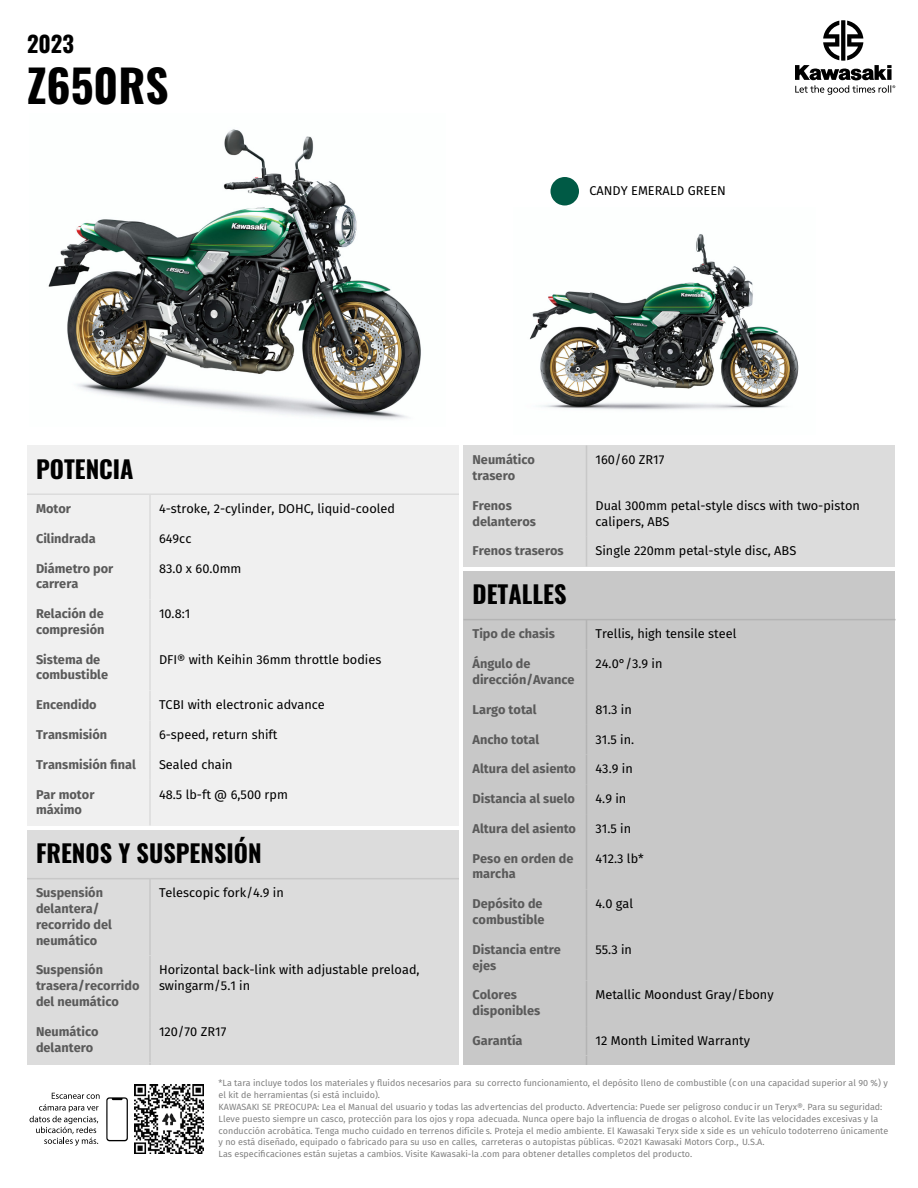
<style>
.page{position:relative;width:918px;height:1188px;background:#fff}
.page>*{position:absolute;margin:0;border:0;box-sizing:border-box;transform-origin:0 0}
.t1{font:45px "Oswald";color:#000}
.t2{font:24.3px "Oswald";color:#000}
.t3{font:22.5px "Oswald";color:#000}
.t4{font:12.75px/15.8px "Fira Sans";color:#000}
.t5{font:700 12.75px/15.8px "Fira Sans";color:#5a5a5a}
.t6{font:9px/12px "Fira Sans";color:#808080}
</style>
<div class="page">
<svg style="left:795px;top:20px;width:100px;height:75px"></svg>
<svg style="left:550px;top:177px;width:29px;height:29px"></svg>
<div style="left:27px;top:446px;width:432px;height:48px;background:#f0f0f0"></div>
<div style="left:27px;top:494px;width:432px;height:30px;background:#f0f0f0"></div>
<hr style="left:27px;top:493px;width:432px;height:2px;background:#dcdcdc">
<hr style="left:149px;top:494px;width:2px;height:30px;background:#dcdcdc">
<div style="left:27px;top:524px;width:432px;height:30px;background:#f0f0f0"></div>
<hr style="left:149px;top:524px;width:2px;height:30px;background:#dcdcdc">
<div style="left:27px;top:554px;width:432px;height:45px;background:#f0f0f0"></div>
<hr style="left:149px;top:554px;width:2px;height:45px;background:#dcdcdc">
<div style="left:27px;top:599px;width:432px;height:46px;background:#f0f0f0"></div>
<hr style="left:149px;top:599px;width:2px;height:46px;background:#dcdcdc">
<div style="left:27px;top:645px;width:432px;height:45px;background:#f0f0f0"></div>
<hr style="left:149px;top:645px;width:2px;height:45px;background:#dcdcdc">
<div style="left:27px;top:690px;width:432px;height:30px;background:#f0f0f0"></div>
<hr style="left:149px;top:690px;width:2px;height:30px;background:#dcdcdc">
<div style="left:27px;top:720px;width:432px;height:30px;background:#f0f0f0"></div>
<hr style="left:149px;top:720px;width:2px;height:30px;background:#dcdcdc">
<div style="left:27px;top:750px;width:432px;height:30px;background:#f0f0f0"></div>
<hr style="left:149px;top:750px;width:2px;height:30px;background:#dcdcdc">
<div style="left:27px;top:780px;width:432px;height:45px;background:#f0f0f0"></div>
<hr style="left:149px;top:780px;width:2px;height:45px;background:#dcdcdc">
<div style="left:27px;top:830px;width:432px;height:49px;background:#dcdcdc"></div>
<div style="left:27px;top:879px;width:432px;height:77px;background:#dcdcdc"></div>
<hr style="left:27px;top:878px;width:432px;height:1px;background:#c8c8c8">
<hr style="left:149px;top:879px;width:2px;height:77px;background:#c8c8c8">
<div style="left:27px;top:956px;width:432px;height:61px;background:#dcdcdc"></div>
<hr style="left:149px;top:956px;width:2px;height:61px;background:#c8c8c8">
<div style="left:27px;top:1017px;width:432px;height:46px;background:#dcdcdc"></div>
<hr style="left:149px;top:1017px;width:2px;height:46px;background:#c8c8c8">
<div style="left:464px;top:446px;width:432px;height:45px;background:#dcdcdc"></div>
<hr style="left:586px;top:446px;width:1px;height:45px;background:#c8c8c8">
<div style="left:464px;top:491px;width:432px;height:46px;background:#dcdcdc"></div>
<hr style="left:586px;top:491px;width:1px;height:46px;background:#c8c8c8">
<div style="left:464px;top:537px;width:432px;height:29px;background:#dcdcdc"></div>
<svg style="left:586px;top:537px;width:1px;height:29px"></svg>
<div style="left:464px;top:571px;width:432px;height:49px;background:#c8c8c8"></div>
<div style="left:464px;top:620px;width:432px;height:29px;background:#c8c8c8"></div>
<hr style="left:464px;top:619px;width:432px;height:1px;background:#b4b4b4">
<svg style="left:586px;top:620px;width:1px;height:29px"></svg>
<div style="left:464px;top:649px;width:432px;height:46px;background:#c8c8c8"></div>
<hr style="left:586px;top:649px;width:1px;height:46px;background:#b4b4b4">
<div style="left:464px;top:695px;width:432px;height:30px;background:#c8c8c8"></div>
<hr style="left:586px;top:695px;width:1px;height:30px;background:#b4b4b4">
<div style="left:464px;top:725px;width:432px;height:30px;background:#c8c8c8"></div>
<hr style="left:586px;top:725px;width:1px;height:30px;background:#b4b4b4">
<div style="left:464px;top:755px;width:432px;height:29px;background:#c8c8c8"></div>
<svg style="left:586px;top:755px;width:1px;height:29px"></svg>
<div style="left:464px;top:784px;width:432px;height:30px;background:#c8c8c8"></div>
<hr style="left:586px;top:784px;width:1px;height:30px;background:#b4b4b4">
<div style="left:464px;top:814px;width:432px;height:30px;background:#c8c8c8"></div>
<hr style="left:586px;top:814px;width:1px;height:30px;background:#b4b4b4">
<div style="left:464px;top:844px;width:432px;height:46px;background:#c8c8c8"></div>
<hr style="left:586px;top:844px;width:1px;height:46px;background:#b4b4b4">
<div style="left:464px;top:890px;width:432px;height:45px;background:#c8c8c8"></div>
<hr style="left:586px;top:890px;width:1px;height:45px;background:#b4b4b4">
<div style="left:464px;top:935px;width:432px;height:46px;background:#c8c8c8"></div>
<hr style="left:586px;top:935px;width:1px;height:46px;background:#b4b4b4">
<div style="left:464px;top:981px;width:432px;height:45px;background:#c8c8c8"></div>
<hr style="left:586px;top:981px;width:1px;height:45px;background:#b4b4b4">
<div style="left:464px;top:1026px;width:432px;height:30px;background:#c8c8c8"></div>
<hr style="left:586px;top:1026px;width:1px;height:30px;background:#b4b4b4">
<hr style="left:27px;top:1063px;width:432px;height:2px;background:#dcdcdc">
<div style="left:464px;top:1056px;width:432px;height:9px;background:#c8c8c8"></div>
<img style="left:48px;top:129px;width:373px;height:291px">
<img style="left:529px;top:234px;width:270px;height:176px">
<svg style="left:30px;top:1093px;width:70px;height:53px"></svg>
<svg style="left:106px;top:1097px;width:22px;height:44px"></svg>
<img style="left:135px;top:1085px;width:69px;height:69px">
<h3 class="t3" style="left:27px;top:24px;width:49px">2023</h3>
<h1 class="t1" style="left:27px;top:45px;width:143px">Z650RS</h1>
<h3 class="t4" style="left:590px;top:182px;width:138px">CANDY EMERALD GREEN</h3>
<h3 class="t5" style="left:472px;top:451px;width:64px">Neumático trasero</h3>
<h3 class="t4" style="left:596px;top:452px;width:70px">160/60 ZR17</h3>
<h3 class="t5" style="left:472px;top:497px;width:65px">Frenos delanteros</h3>
<h3 class="t4" style="left:596px;top:497px;width:266px">Dual 300mm petal-style discs with two-piston calipers, ABS</h3>
<h3 class="t5" style="left:472px;top:542px;width:93px">Frenos traseros</h3>
<h3 class="t4" style="left:596px;top:543px;width:202px">Single 220mm petal-style disc, ABS</h3>
<h2 class="t2" style="left:472px;top:573px;width:96px">DETALLES</h2>
<h3 class="t5" style="left:472px;top:625px;width:84px">Tipo de chasis</h3>
<h3 class="t4" style="left:596px;top:626px;width:142px">Trellis, high tensile steel</h3>
<h3 class="t5" style="left:472px;top:655px;width:104px">Ángulo de dirección/Avance</h3>
<h3 class="t4" style="left:596px;top:655px;width:69px">24.0°/3.9 in</h3>
<h3 class="t5" style="left:472px;top:701px;width:66px">Largo total</h3>
<h3 class="t4" style="left:596px;top:701px;width:38px">81.3 in</h3>
<h3 class="t5" style="left:472px;top:730px;width:68px">Ancho total</h3>
<h3 class="t4" style="left:596px;top:731px;width:40px">31.5 in.</h3>
<h3 class="t5" style="left:472px;top:760px;width:105px">Altura del asiento</h3>
<h3 class="t4" style="left:596px;top:761px;width:39px">43.9 in</h3>
<h3 class="t5" style="left:472px;top:790px;width:104px">Distancia al suelo</h3>
<h3 class="t4" style="left:596px;top:790px;width:32px">4.9 in</h3>
<h3 class="t5" style="left:472px;top:820px;width:105px">Altura del asiento</h3>
<h3 class="t4" style="left:596px;top:820px;width:37px">31.5 in</h3>
<h3 class="t5" style="left:472px;top:849px;width:102px">Peso en orden de marcha</h3>
<h3 class="t4" style="left:596px;top:850px;width:50px">412.3 lb*</h3>
<h3 class="t5" style="left:472px;top:895px;width:74px">Depósito de combustible</h3>
<h3 class="t4" style="left:596px;top:896px;width:39px">4.0 gal</h3>
<h3 class="t5" style="left:472px;top:941px;width:90px">Distancia entre ejes</h3>
<h3 class="t4" style="left:596px;top:941px;width:38px">55.3 in</h3>
<h3 class="t5" style="left:472px;top:986px;width:69px">Colores disponibles</h3>
<h3 class="t4" style="left:596px;top:987px;width:180px">Metallic Moondust Gray/Ebony</h3>
<h3 class="t5" style="left:472px;top:1032px;width:52px">Garantía</h3>
<h3 class="t4" style="left:596px;top:1032px;width:156px">12 Month Limited Warranty</h3>
<p class="t6" style="left:219px;top:1076px;width:671px">*La tara incluye todos los materiales y fluidos necesarios para su correcto funcionamiento, el depósito lleno de combustible (con una capacidad superior al 90 %) y el kit de herramientas (si está incluido).<br>KAWASAKI SE PREOCUPA: Lea el Manual del usuario y todas las advertencias del producto. Advertencia: Puede ser peligroso conduc ir un Teryx®. Para su seguridad:<br>Lleve puesto siempre un casco, protección para los ojos y ropa adecuada. Nunca opere bajo la influencia de drogas o alcohol. Ev ite las velocidades excesivas y la conducción acrobática. Tenga mucho cuidado en terrenos difícile s. Proteja el medio ambiente. El Kawasaki Teryx side x side es un vehículo todoterreno únicamente y no está diseñado, equipado o fabricado para su uso en calles, carreteras o autopistas públicas. ©2021 Kawasaki Motors Corp., U.S.A.<br>Las especificaciones están sujetas a cambios. Visite Kawasaki-la .com para obtener detalles completos del producto.</p>
<h2 class="t2" style="left:36px;top:447px;width:99px">POTENCIA</h2>
<h3 class="t5" style="left:36px;top:500px;width:36px">Motor</h3>
<h3 class="t4" style="left:159px;top:500px;width:238px">4-stroke, 2-cylinder, DOHC, liquid-cooled</h3>
<h3 class="t5" style="left:36px;top:530px;width:61px">Cilindrada</h3>
<h3 class="t4" style="left:159px;top:530px;width:34px">649cc</h3>
<h3 class="t5" style="left:36px;top:559px;width:79px">Diámetro por carrera</h3>
<h3 class="t4" style="left:159px;top:560px;width:84px">83.0 x 60.0mm</h3>
<h3 class="t5" style="left:36px;top:605px;width:70px">Relación de compresión</h3>
<h3 class="t4" style="left:159px;top:605px;width:33px">10.8:1</h3>
<h3 class="t5" style="left:36px;top:650px;width:74px">Sistema de combustible</h3>
<h3 class="t4" style="left:159px;top:651px;width:224px">DFI® with Keihin 36mm throttle bodies</h3>
<h3 class="t5" style="left:36px;top:696px;width:62px">Encendido</h3>
<h3 class="t4" style="left:159px;top:697px;width:167px">TCBI with electronic advance</h3>
<h3 class="t5" style="left:36px;top:726px;width:73px">Transmisión</h3>
<h3 class="t4" style="left:159px;top:726px;width:120px">6-speed, return shift</h3>
<h3 class="t5" style="left:36px;top:756px;width:101px">Transmisión final</h3>
<h3 class="t4" style="left:159px;top:756px;width:75px">Sealed chain</h3>
<h3 class="t5" style="left:36px;top:785px;width:60px">Par motor máximo</h3>
<h3 class="t4" style="left:159px;top:786px;width:130px">48.5 lb-ft @ 6,500 rpm</h3>
<h2 class="t2" style="left:36px;top:832px;width:227px">FRENOS Y SUSPENSIÓN</h2>
<h3 class="t5" style="left:36px;top:884px;width:78px">Suspensión delantera/ recorrido del neumático</h3>
<h3 class="t4" style="left:159px;top:885px;width:126px">Telescopic fork/4.9 in</h3>
<h3 class="t5" style="left:36px;top:961px;width:105px">Suspensión trasera/recorrido del neumático</h3>
<h3 class="t4" style="left:159px;top:962px;width:262px">Horizontal back-link with adjustable preload, swingarm/5.1 in</h3>
<h3 class="t5" style="left:36px;top:1023px;width:64px">Neumático delantero</h3>
<h3 class="t4" style="left:159px;top:1023px;width:69px">120/70 ZR17</h3>
</div>
